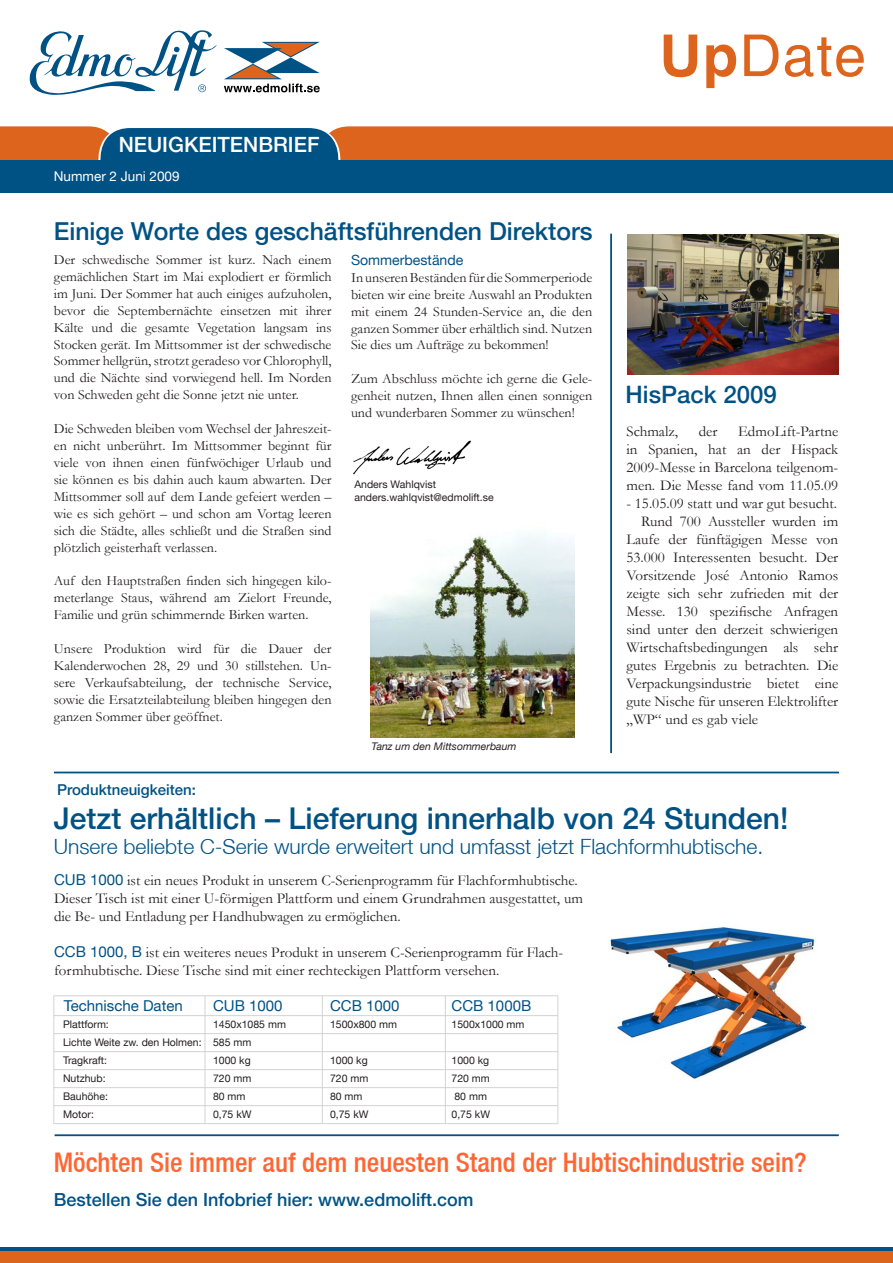
<style>
.page{position:relative;width:893px;height:1263px;background:#fff}
.page>*{position:absolute;margin:0;border:0;box-sizing:border-box;transform-origin:0 0}
.t1{font:500 30px "Helvetica Neue LT";color:#005285}
.t2{font:500 condensed 27px "Helvetica Neue LT";color:#f63}
.t3{font:500 24.75px "Helvetica Neue LT";color:#005285}
.t4{font:500 24px "Helvetica Neue LT";color:#005285}
.t5{font:300 21px "Helvetica Neue LT";color:#005285}
.t6{font:500 21px "Helvetica Neue LT";color:#fff}
.t7{font:500 18px "Helvetica Neue LT";color:#005285}
.t8{font:15px/18px "Garamond";color:#231f20;text-align:justify}
.t9{font:15px "Helvetica Neue LT";color:#005285}
.t10{font:500 15px "Helvetica Neue LT";color:#005285}
.t11{font:14.1px/17px "Garamond";color:#231f20;text-align:justify}
.t12{font:14.1px "Helvetica Neue LT";color:#005285}
.t13{font:13.5px "Helvetica Neue LT";color:#fff}
.t14{font:10.5px "Helvetica Neue LT";color:#231f20}
.t15{font:italic 10.5px "Helvetica Neue LT";color:#231f20}
.s1{font-family:"Helvetica Neue LT";color:#005285}
</style>
<div class="page">
<hr style="left:0;top:1247px;width:893px;height:4px;background:#005285">
<div style="left:0;top:1251px;width:893px;height:12px;background:#dc641c"></div>
<svg style="left:664px;top:35px;width:33px;height:42px"></svg>
<svg style="left:706px;top:45px;width:30px;height:43px"></svg>
<svg style="left:744px;top:35px;width:35px;height:41px"></svg>
<svg style="left:785px;top:37px;width:79px;height:40px"></svg>
<svg style="left:0;top:126px;width:893px;height:35px;background:#a3643e"></svg>
<div style="left:0;top:161px;width:893px;height:32px;background:#005285"></div>
<svg style="left:29px;top:30px;width:188px;height:65px"></svg>
<svg style="left:224px;top:42px;width:96px;height:50px"></svg>
<hr style="left:610px;top:234px;width:2px;height:519px;background:#005285">
<hr style="left:55px;top:1134px;width:784px;height:2px;background:#005285">
<img style="left:627px;top:234px;width:212px;height:140px">
<img style="left:370px;top:532px;width:204px;height:206px">
<img style="left:610px;top:927px;width:205px;height:152px">
<hr style="left:54px;top:772px;width:785px;height:1px;background:#005285">
<hr style="left:54px;top:1033px;width:504px;height:1px;background:#d4d3d2">
<hr style="left:53px;top:1051px;width:505px;height:1px;background:#d4d3d2">
<hr style="left:53px;top:1069px;width:505px;height:1px;background:#d4d3d2">
<hr style="left:53px;top:1087px;width:504px;height:1px;background:#d4d3d2">
<hr style="left:53px;top:1105px;width:505px;height:1px;background:#d4d3d2">
<hr style="left:53px;top:1123px;width:505px;height:1px;background:#d4d3d2">
<hr style="left:54px;top:1015px;width:504px;height:1px;background:#d4d3d2">
<hr style="left:205px;top:996px;width:1px;height:128px;background:#d4d3d2">
<hr style="left:322px;top:996px;width:1px;height:128px;background:#d4d3d2">
<hr style="left:445px;top:996px;width:1px;height:128px;background:#d4d3d2">
<hr style="left:557px;top:995px;width:1px;height:129px;background:#d4d3d2">
<hr style="left:53px;top:996px;width:1px;height:128px;background:#d4d3d2">
<hr style="left:53px;top:995px;width:505px;height:1px;background:#d4d3d2">
<img style="left:353px;top:440px;width:118px;height:35px">
<p class="t6" style="left:119px;top:132px;width:202px">NEUIGKEITENBRIEF</p>
<p class="t13" style="left:54px;top:168px;width:127px">Nummer 2 Juni 2009</p>
<p class="t3" style="left:54px;top:217px;width:540px">Einige Worte des geschäftsführenden Direktors</p>
<p class="t11" style="left:54px;top:251px;width:279px">Der schwedische Sommer ist kurz. Nach einem gemächlichen Start im Mai explodiert er förmlich im Juni. Der Sommer hat auch einiges aufzuholen, bevor die Septembernächte einsetzen mit ihrer Kälte und die gesamte Vegetation langsam ins Stocken gerät. Im Mittsommer ist der schwedische Sommer hellgrün, strotzt geradeso vor Chlorophyll, und die Nächte sind vorwiegend hell. Im Norden von Schweden geht die Sonne jetzt nie unter.</p>
<p class="t11" style="left:54px;top:420px;width:279px">Die Schweden bleiben vom Wechsel der Jahreszeit&shy;en nicht unberührt. Im Mittsommer beginnt für viele von ihnen einen fünfwöchiger Urlaub und sie können es bis dahin auch kaum abwarten. Der Mittsommer soll auf dem Lande gefeiert werden – wie es sich gehört – und schon am Vortag leeren sich die Städte, alles schließt und die Straßen sind plötzlich geisterhaft verlassen.</p>
<p class="t11" style="left:54px;top:572px;width:279px">Auf den Hauptstraßen finden sich hingegen kilo&shy;meterlange Staus, während am Zielort Freunde, Familie und grün schimmernde Birken warten.</p>
<p class="t11" style="left:54px;top:640px;width:279px">Unsere Produktion wird für die Dauer der Kalenderwochen 28, 29 und 30 stillstehen. Un&shy;sere Verkaufsabteilung, der technische Service, sowie die Ersatzteilabteilung bleiben hingegen den ganzen Sommer über geöffnet.</p>
<p class="t10" style="left:57px;top:780px;width:140px">Produktneuigkeiten:</p>
<p class="t12" style="left:351px;top:251px;width:114px">Sommerbestände</p>
<p class="t11" style="left:351px;top:268px;width:243px">In unseren Beständen für die Sommerperiode bieten wir eine breite Auswahl an Produkten mit einem 24 Stunden-Service an, die den ganzen Sommer über erhältlich sind. Nutzen Sie dies um Aufträge zu bekommen!</p>
<p class="t11" style="left:351px;top:370px;width:243px">Zum Abschluss möchte ich gerne die Gele&shy;genheit nutzen, Ihnen allen einen sonnigen und wunderbaren Sommer zu wünschen!</p>
<p class="t14" style="left:354px;top:478px;width:83px">Anders Wahlqvist</p>
<p class="t14" style="left:354px;top:491px;width:141px">anders.wahlqvist@edmolift.se</p>
<p class="t15" style="left:372px;top:740px;width:146px">Tanz um den Mittsommerbaum</p>
<p class="t4" style="left:626px;top:381px;width:153px">HisPack 2009</p>
<p class="t8" style="left:626px;top:422px;width:213px;text-indent:112px">EdmoLift-Partne in Spanien, hat an der Hispack 2009-Messe in Barcelona teilgenom&shy;men. Die Messe fand vom 11.05.09</p>
<p class="t8" style="left:626px;top:494px;width:212px">- 15.05.09 statt und war gut besucht.</p>
<p class="t8" style="left:626px;top:512px;width:213px;text-indent:14px">Rund 700 Aussteller wurden im Laufe der fünftägigen Messe von 53.000 Interessenten besucht. Der Vorsitzende José Antonio Ramos zeigte sich sehr zufrieden mit der Messe. 130 spezifische Anfragen sind unter den derzeit schwierigen Wirtschaftsbedingungen als sehr gutes Ergebnis zu betrachten. Die Verpackungsindustrie bietet eine gute Nische für unseren Elektrolifter „WP“ und es gab viele</p>
<p class="t8" style="left:626px;top:422px;width:53px">Schmalz,</p>
<p class="t8" style="left:699px;top:422px;width:20px">der</p>
<p class="t1" style="left:54px;top:800px;width:736px">Jetzt erhältlich – Lieferung innerhalb von 24 Stunden!</p>
<p class="t5" style="left:54px;top:833px;width:711px">Unsere beliebte C-Serie wurde erweitert und umfasst jetzt Flachformhubtische.</p>
<p class="t8" style="left:54px;top:871px;width:530px;text-align:left"><span class="s1">CUB 1000</span> ist ein neues Produkt in unserem C-Serienprogramm für Flachformhubtische.<br>Dieser Tisch ist mit einer U-förmigen Plattform und einem Grundrahmen ausgestattet, um die Be- und Entladung per Handhubwagen zu ermöglichen.</p>
<p class="t8" style="left:54px;top:943px;width:511px"><span class="s1">CCB 1000, B</span> ist ein weiteres neues Produkt in unserem C-Serienprogramm für Flach&shy;formhubtische. Diese Tische sind mit einer rechteckigen Plattform versehen.</p>
<p class="t9" style="left:213px;top:997px;width:71px">CUB 1000</p>
<p class="t9" style="left:330px;top:997px;width:71px">CCB 1000</p>
<p class="t9" style="left:452px;top:997px;width:81px">CCB 1000B</p>
<p class="t14" style="left:63px;top:1018px;width:47px">Plattform:</p>
<p class="t14" style="left:213px;top:1018px;width:74px">1450x1085 mm</p>
<p class="t14" style="left:330px;top:1018px;width:69px">1500x800 mm</p>
<p class="t14" style="left:452px;top:1018px;width:74px">1500x1000 mm</p>
<p class="t14" style="left:63px;top:1036px;width:190px">Lichte Weite zw. den Holmen: 585 mm</p>
<p class="t14" style="left:63px;top:1054px;width:46px">Tragkraft:</p>
<p class="t14" style="left:213px;top:1054px;width:39px">1000 kg</p>
<p class="t14" style="left:330px;top:1054px;width:39px">1000 kg</p>
<p class="t14" style="left:451px;top:1054px;width:39px">1000 kg</p>
<p class="t14" style="left:63px;top:1072px;width:44px">Nutzhub:</p>
<p class="t14" style="left:213px;top:1072px;width:40px">720 mm</p>
<p class="t14" style="left:330px;top:1072px;width:40px">720 mm</p>
<p class="t14" style="left:451px;top:1072px;width:40px">720 mm</p>
<p class="t14" style="left:63px;top:1090px;width:46px">Bauhöhe:</p>
<p class="t14" style="left:213px;top:1090px;width:34px">80 mm</p>
<p class="t14" style="left:330px;top:1090px;width:34px">80 mm</p>
<p class="t14" style="left:454px;top:1090px;width:34px">80 mm</p>
<p class="t14" style="left:63px;top:1108px;width:32px">Motor:</p>
<p class="t14" style="left:213px;top:1108px;width:40px">0,75 kW</p>
<p class="t14" style="left:330px;top:1108px;width:40px">0,75 kW</p>
<p class="t14" style="left:451px;top:1108px;width:40px">0,75 kW</p>
<p class="t9" style="left:64px;top:997px;width:120px">Technische Daten</p>
<p class="t2" style="left:54px;top:1146px;width:754px">Möchten Sie immer auf dem neuesten Stand der Hubtischindustrie sein?</p>
<p class="t7" style="left:54px;top:1189px;width:421px">Bestellen Sie den Infobrief hier: www.edmolift.com</p>
</div>
